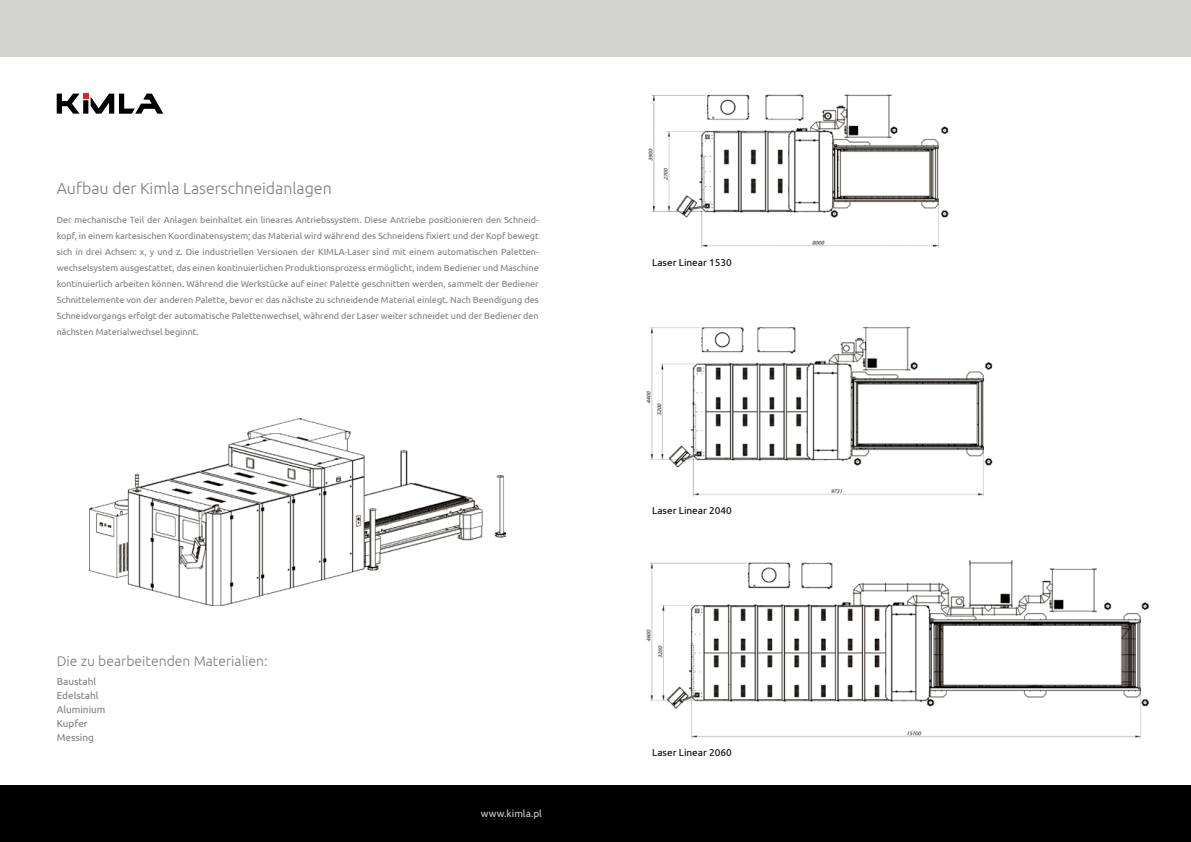
<style>
.page{position:relative;width:1191px;height:842px;background:#fff}
.page>*{position:absolute;margin:0;border:0;box-sizing:border-box;transform-origin:0 0}
.t1{font:300 16px "Ubuntu";color:#807c7a}
.t2{font:300 14px "Ubuntu";color:#807c7a}
.t3{font:10px "Ubuntu";color:#000}
.t4{font:10px/14px "Ubuntu";color:#807c7a}
.t5{font:10px "Ubuntu";color:#d3d3d2}
.t6{font:9px/16px "Ubuntu";color:#807c7a;text-align:justify}
</style>
<div class="page">
<div style="left:0;top:0;width:1191px;height:57px;background:#d3d3d2"></div>
<div style="left:0;top:785px;width:1191px;height:57px;background:#000"></div>
<svg style="left:57px;top:94px;width:106px;height:20px"></svg>
<img style="left:90px;top:419px;width:415px;height:187px">
<img style="left:648px;top:94px;width:301px;height:154px">
<img style="left:646px;top:326px;width:347px;height:171px">
<img style="left:646px;top:560px;width:503px;height:179px">
<h1 class="t1" style="left:57px;top:179px;width:276px">Aufbau der Kimla Laserschneidanlagen</h1>
<p class="t6" style="left:57px;top:212px;width:483px">Der mechanische Teil der Anlagen beinhaltet ein lineares Antriebssystem. Diese Antriebe positionieren den Schneid&shy;kopf, in einem kartesischen Koordinatensystem; das Material wird während des Schneidens fixiert und der Kopf bewegt sich in drei Achsen: x, y und z. Die industriellen Versionen der KIMLA-Laser sind mit einem automatischen Paletten&shy;wechselsystem ausgestattet, das einen kontinuierlichen Produktionsprozess ermöglicht, indem Bediener und Maschine kontinuierlich arbeiten können. Während die Werkstücke auf einer Palette geschnitten werden, sammelt der Bediener Schnittelemente von der anderen Palette, bevor er das nächste zu schneidende Material einlegt. Nach Beendigung des Schneidvorgangs erfolgt der automatische Palettenwechsel, während der Laser weiter schneidet und der Bediener den nächsten Materialwechsel beginnt.</p>
<h2 class="t2" style="left:57px;top:652px;width:212px">Die zu bearbeitenden Materialien:</h2>
<p class="t4" style="left:57px;top:674px;width:50px">Baustahl<br>Edelstahl<br>Aluminium<br>Kupfer<br>Messing</p>
<p class="t5" style="left:481px;top:807px;width:63px">www.kimla.pl</p>
<p class="t3" style="left:652px;top:257px;width:81px">Laser Linear 1530</p>
<p class="t3" style="left:652px;top:504px;width:81px">Laser Linear 2040</p>
<p class="t3" style="left:652px;top:746px;width:81px">Laser Linear 2060</p>
</div>
